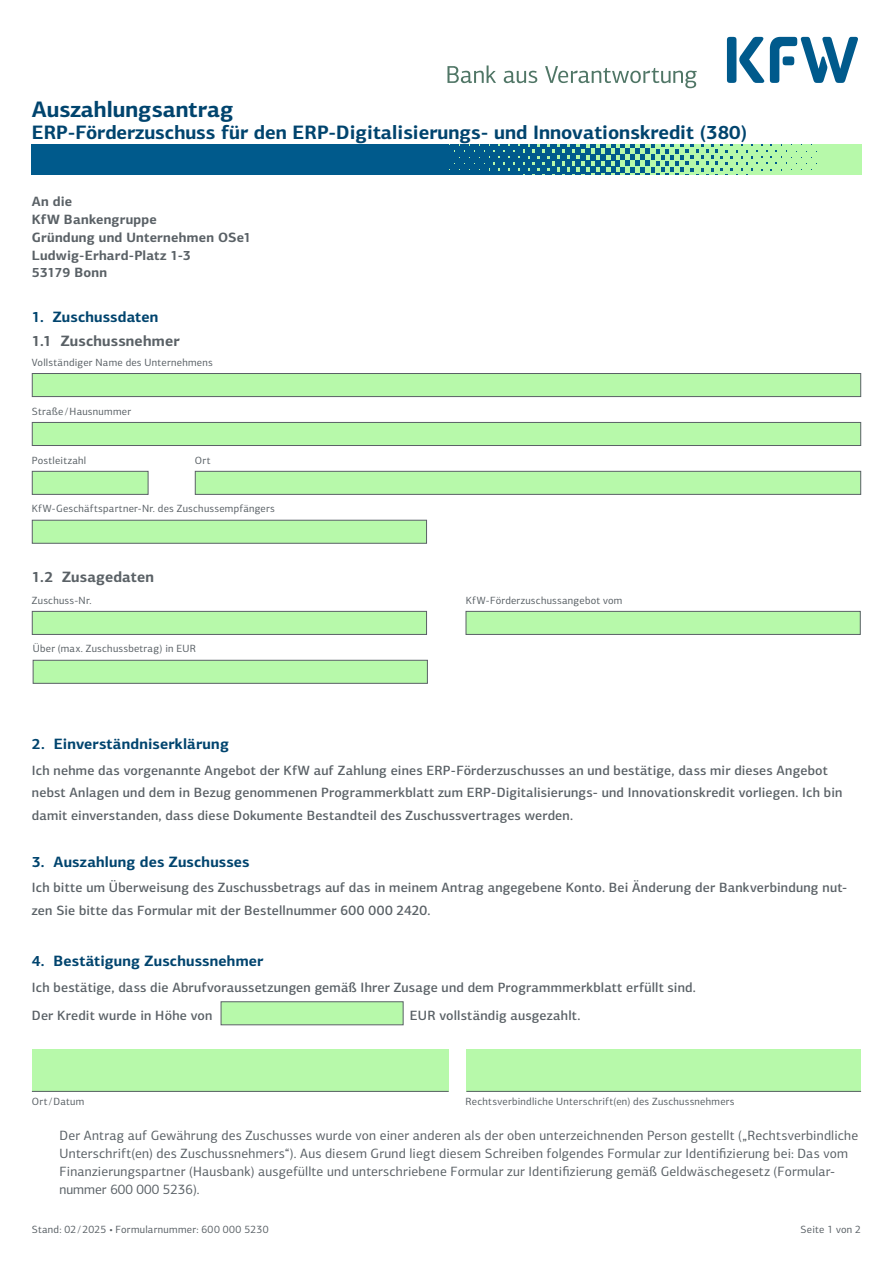
<style>
.page{position:relative;width:893px;height:1263px;background:#fff}
.page>*{position:absolute;margin:0;border:0;box-sizing:border-box;transform-origin:0 0}
.Hauptüberschrift_H1_Form_A4_12pt_15pt_Ar{font:700 22.5px "KFW Centro Sans";color:#00446e}
.Hauptüberschrift_H1_Form_A4_12pt_15pt_Ar-2{font:700 19.5px "KFW Centro Sans";color:#00446e}
.Überschrift_H2_Form_A4_10pt_19pt_Arial_B{font:700 15px "KFW Centro Sans";letter-spacing:.01em;color:#00446e}
.Überschrift_H2_Form_A4_10pt_19pt_Arial_B-2{font:700 15px "KFW Centro Sans";letter-spacing:.015em;color:#5a6166}
.Teasertext_Form_A4_11_15pt_Arial_Regular{font:500 13.5px/22.5px "KFW Centro Sans";letter-spacing:.015em;color:#5a6166}
.Fließtext_Checkliste_Form_A4_9pt_12pt_Ar{font:13.5px/18px "KFW Centro Sans";letter-spacing:.015em;color:#5a6166}
.Teasertext_Form_A4_11_15pt_Arial_Regular-2{font:700 13.5px "KFW Centro Sans";letter-spacing:.02em;color:#5a6166}
.Teasertext_Form_A4_11_15pt_Arial_Regular-3{font:700 13.5px "KFW Centro Sans";color:#5a6166}
.Formular_Form_A4_7pt_Arial_Regular_Dunke{font:10.5px "KFW Centro Sans";letter-spacing:.025em;color:#5a6166}
.Bestellnummer_Form_A4_7pt_Arial_Regular_{font:10.5px "KFW Centro Sans";letter-spacing:.025em;color:#5a6166}
.Seitenzahl_Form_A4_9pt_Arial_Regular_Dun{font:10.5px "KFW Centro Sans";letter-spacing:.02em;color:#5a6166}
</style>
<div class="page">
<svg style="left:861px;top:145px;width:1px;height:29px"></svg>
<div style="left:32px;top:145px;width:829px;height:29px;background:#b7f9aa"></div>
<div style="left:405px;top:145px;width:10px;height:12px;background:#005a8c"></div>
<div style="left:405px;top:157px;width:10px;height:13px;background:#005a8c"></div>
<hr style="left:405px;top:170px;width:10px;height:4px;background:#005a8c">
<div style="left:415px;top:145px;width:10px;height:12px;background:#005a8c"></div>
<div style="left:415px;top:157px;width:10px;height:12px;background:#005a8c"></div>
<div style="left:410px;top:164px;width:10px;height:10px;background:#005a8c"></div>
<div style="left:420px;top:164px;width:10px;height:10px;background:#005a8c"></div>
<svg style="left:425px;top:145px;width:392px;height:30px"></svg>
<div style="left:32px;top:145px;width:373px;height:29px;background:#005a8c"></div>
<svg style="left:447px;top:65px;width:49px;height:18px"></svg>
<svg style="left:504px;top:71px;width:33px;height:12px"></svg>
<svg style="left:545px;top:66px;width:152px;height:22px"></svg>
<div style="left:727px;top:37px;width:9px;height:46px;background:#005a8c;border-radius:3px"></div>
<svg style="left:770px;top:37px;width:88px;height:46px"></svg>
<svg style="left:739px;top:37px;width:25px;height:46px"></svg>
<div style="left:32px;top:373px;width:829px;height:24px;background:#b7f9aa;border:1px solid #5a6166"></div>
<div style="left:32px;top:520px;width:395px;height:24px;background:#b7f9aa;border:1px solid #5a6166"></div>
<div style="left:32px;top:611px;width:395px;height:24px;background:#b7f9aa;border:1px solid #5a6166"></div>
<div style="left:33px;top:660px;width:395px;height:24px;background:#b7f9aa;border:1px solid #5a6166"></div>
<div style="left:466px;top:611px;width:395px;height:24px;background:#b7f9aa;border:1px solid #5a6166"></div>
<div style="left:32px;top:422px;width:829px;height:24px;background:#b7f9aa;border:1px solid #5a6166"></div>
<div style="left:32px;top:471px;width:116px;height:24px;background:#b7f9aa;border:1px solid #5a6166"></div>
<div style="left:195px;top:471px;width:666px;height:24px;background:#b7f9aa;border:1px solid #5a6166"></div>
<div style="left:221px;top:1001px;width:182px;height:24px;background:#b7f9aa;border:1px solid #5a6166"></div>
<div style="left:32px;top:1049px;width:417px;height:43px;background:#b7f9aa"></div>
<hr style="left:32px;top:1091px;width:417px;height:1px;background:#5a6166">
<div style="left:466px;top:1049px;width:395px;height:43px;background:#b7f9aa"></div>
<hr style="left:466px;top:1091px;width:395px;height:1px;background:#5a6166">
<h1 class="Hauptüberschrift_H1_Form_A4_12pt_15pt_Ar" style="left:32px;top:95px;width:203px">Auszahlungsantrag</h1>
<h1 class="Hauptüberschrift_H1_Form_A4_12pt_15pt_Ar-2" style="left:32px;top:120px;width:717px">ERP-Förderzuschuss für den ERP-Digitalisierungs- und Innovationskredit (380)</h1>
<p class="Teasertext_Form_A4_11_15pt_Arial_Regular-2" style="left:32px;top:193px;width:42px">An die</p>
<p class="Teasertext_Form_A4_11_15pt_Arial_Regular-2" style="left:32px;top:211px;width:127px">KfW Bankengruppe</p>
<p class="Teasertext_Form_A4_11_15pt_Arial_Regular-2" style="left:32px;top:229px;width:221px">Gründung und Unternehmen OSe1</p>
<p class="Teasertext_Form_A4_11_15pt_Arial_Regular-2" style="left:32px;top:247px;width:160px">Ludwig-Erhard-Platz 1-3</p>
<p class="Teasertext_Form_A4_11_15pt_Arial_Regular-3" style="left:32px;top:264px;width:77px">53179 Bonn</p>
<h2 class="Überschrift_H2_Form_A4_10pt_19pt_Arial_B" style="left:32px;top:307px;width:128px">1. Zuschussdaten</h2>
<h2 class="Überschrift_H2_Form_A4_10pt_19pt_Arial_B-2" style="left:32px;top:332px;width:149px">1.1 Zuschussnehmer</h2>
<p class="Formular_Form_A4_7pt_Arial_Regular_Dunke" style="left:32px;top:355px;width:182px">Vollständiger Name des Unternehmens</p>
<p class="Formular_Form_A4_7pt_Arial_Regular_Dunke" style="left:32px;top:404px;width:101px">Straße/Hausnummer</p>
<p class="Formular_Form_A4_7pt_Arial_Regular_Dunke" style="left:32px;top:452px;width:56px">Postleitzahl</p>
<p class="Formular_Form_A4_7pt_Arial_Regular_Dunke" style="left:195px;top:452px;width:17px">Ort</p>
<p class="Formular_Form_A4_7pt_Arial_Regular_Dunke" style="left:32px;top:501px;width:244px">KfW-Geschäftspartner-Nr. des Zuschussempfängers</p>
<h2 class="Überschrift_H2_Form_A4_10pt_19pt_Arial_B-2" style="left:32px;top:567px;width:124px">1.2 Zusagedaten</h2>
<p class="Formular_Form_A4_7pt_Arial_Regular_Dunke" style="left:32px;top:593px;width:61px">Zuschuss-Nr.</p>
<p class="Formular_Form_A4_7pt_Arial_Regular_Dunke" style="left:33px;top:641px;width:165px">Über (max. Zuschussbetrag) in EUR</p>
<h2 class="Überschrift_H2_Form_A4_10pt_19pt_Arial_B" style="left:32px;top:734px;width:199px">2. Einverständniserklärung</h2>
<p class="Formular_Form_A4_7pt_Arial_Regular_Dunke" style="left:466px;top:593px;width:158px">KfW-Förderzuschussangebot vom</p>
<p class="Teasertext_Form_A4_11_15pt_Arial_Regular" style="left:32px;top:758px;width:812px">Ich nehme das vorgenannte Angebot der KfW auf Zahlung eines ERP-Förderzuschusses an und bestätige, dass mir dieses Angebot nebst Anlagen und dem in Bezug genommenen Programmerkblatt zum ERP-Digitalisierungs- und Innovationskredit vorliegen. Ich bin damit einverstanden, dass diese Dokumente Bestandteil des Zuschussvertrages werden.</p>
<h2 class="Überschrift_H2_Form_A4_10pt_19pt_Arial_B" style="left:32px;top:852px;width:219px">3. Auszahlung des Zuschusses</h2>
<p class="Teasertext_Form_A4_11_15pt_Arial_Regular" style="left:32px;top:876px;width:817px">Ich bitte um Überweisung des Zuschussbetrags auf das in meinem Antrag angegebene Konto. Bei Änderung der Bankverbindung nut&shy;zen Sie bitte das Formular mit der Bestellnummer 600 000 2420.</p>
<h2 class="Überschrift_H2_Form_A4_10pt_19pt_Arial_B" style="left:32px;top:952px;width:233px">4. Bestätigung Zuschussnehmer</h2>
<p class="Teasertext_Form_A4_11_15pt_Arial_Regular" style="left:32px;top:976px;width:666px">Ich bestätige, dass die Abrufvoraussetzungen gemäß Ihrer Zusage und dem Programmmerkblatt erfüllt sind.</p>
<p class="Teasertext_Form_A4_11_15pt_Arial_Regular" style="left:32px;top:1004px;width:182px">Der Kredit wurde in Höhe von</p>
<p class="Teasertext_Form_A4_11_15pt_Arial_Regular" style="left:410px;top:1004px;width:172px">EUR vollständig ausgezahlt.</p>
<p class="Formular_Form_A4_7pt_Arial_Regular_Dunke" style="left:32px;top:1094px;width:54px">Ort/Datum</p>
<p class="Formular_Form_A4_7pt_Arial_Regular_Dunke" style="left:466px;top:1094px;width:270px">Rechtsverbindliche Unterschrift(en) des Zuschussnehmers</p>
<p class="Fließtext_Checkliste_Form_A4_9pt_12pt_Ar" style="left:60px;top:1126px;width:800px">Der Antrag auf Gewährung des Zuschusses wurde von einer anderen als der oben unterzeichnenden Person gestellt („Rechtsverbindliche Unterschrift(en) des Zuschussnehmers“). Aus diesem Grund liegt diesem Schreiben folgendes Formular zur Identifizierung bei: Das vom Finanzierungspartner (Hausbank) ausgefüllte und unterschriebene Formular zur Identifizierung gemäß Geldwäschegesetz (Formular&shy;nummer 600 000 5236).</p>
<p class="Bestellnummer_Form_A4_7pt_Arial_Regular_" style="left:32px;top:1222px;width:238px">Stand: 02/2025 • Formularnummer: 600 000 5230</p>
<p class="Seitenzahl_Form_A4_9pt_Arial_Regular_Dun" style="left:801px;top:1222px;width:62px">Seite 1 von 2</p>
</div>
